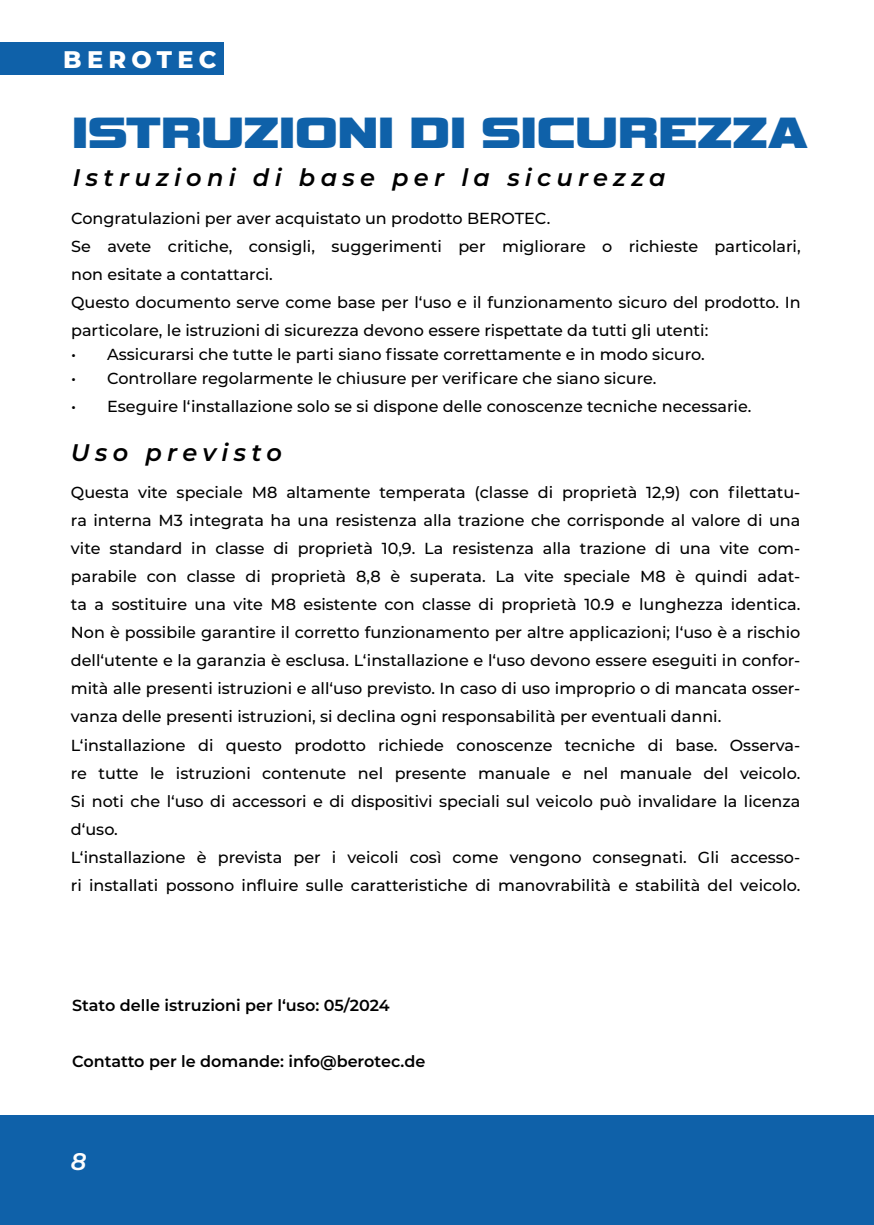
<style>
.page{position:relative;width:874px;height:1225px;background:#fff}
.page>*{position:absolute;margin:0;border:0;box-sizing:border-box;transform-origin:0 0}
.t1{font:700 46px "Vipnagorgialla Rg";color:#0f61a9}
.t2{font:italic 600 24px "Montserrat";letter-spacing:.22em;color:#000}
.t3{font:800 24px "Montserrat";letter-spacing:.22em;color:#fff}
.t4{font:italic 600 24px "Montserrat";color:#fdfdfd}
.t5{font:500 16px/28px "Montserrat";color:#000}
.t6{font:600 16px "Montserrat";color:#000}
</style>
<div class="page">
<div style="left:0;top:1115px;width:873px;height:110px;background:#0f61a9"></div>
<div style="left:0;top:43px;width:223px;height:32px;background:#0f61a9"></div>
<h2 class="t3" style="left:63px;top:41px;width:155px">BEROTEC</h2>
<h1 class="t1" style="left:72px;top:95px;width:737px">ISTRUZIONI DI SICUREZZA</h1>
<h2 class="t2" style="left:73px;top:161px;width:594px">Istruzioni di base per la sicurezza</h2>
<p class="t5" style="left:71px;top:203px;width:730px">Congratulazioni per aver acquistato un prodotto BEROTEC.<br>Se avete critiche, consigli, suggerimenti per migliorare o richieste particolari, non esitate a contattarci.<br>Questo documento serve come base per l‘uso e il funzionamento sicuro del prodotto. In particolare, le istruzioni di sicurezza devono essere rispettate da tutti gli utenti:</p>
<p class="t5" style="left:71px;top:339px;width:634px">• Assicurarsi che tutte le parti siano fissate correttamente e in modo sicuro.</p>
<p class="t5" style="left:71px;top:363px;width:586px">• Controllare regolarmente le chiusure per verificare che siano sicure.</p>
<p class="t5" style="left:71px;top:391px;width:681px">• Eseguire l‘installazione solo se si dispone delle conoscenze tecniche necessarie.</p>
<h2 class="t2" style="left:71px;top:435px;width:212px">Uso previsto</h2>
<p class="t5" style="left:71px;top:478px;width:730px">Questa vite speciale M8 altamente temperata (classe di proprietà 12,9) con filettatu&shy;ra interna M3 integrata ha una resistenza alla trazione che corrisponde al valore di una vite standard in classe di proprietà 10,9. La resistenza alla trazione di una vite com&shy;parabile con classe di proprietà 8,8 è superata. La vite speciale M8 è quindi adat&shy;ta a sostituire una vite M8 esistente con classe di proprietà 10.9 e lunghezza identica.<br>Non è possibile garantire il corretto funzionamento per altre applicazioni; l‘uso è a rischio dell‘utente e la garanzia è esclusa. L‘installazione e l‘uso devono essere eseguiti in confor&shy;mità alle presenti istruzioni e all‘uso previsto. In caso di uso improprio o di mancata osser&shy;vanza delle presenti istruzioni, si declina ogni responsabilità per eventuali danni.<br>L‘installazione di questo prodotto richiede conoscenze tecniche di base. Osserva&shy;re tutte le istruzioni contenute nel presente manuale e nel manuale del veicolo.<br>Si noti che l‘uso di accessori e di dispositivi speciali sul veicolo può invalidare la licenza d‘uso.<br>L‘installazione è prevista per i veicoli così come vengono consegnati. Gli accesso&shy;ri installati possono influire sulle caratteristiche di manovrabilità e stabilità del veicolo.</p>
<p class="t6" style="left:72px;top:993px;width:319px">Stato delle istruzioni per l‘uso: 05/2024</p>
<p class="t6" style="left:72px;top:1049px;width:354px">Contatto per le domande: info@berotec.de</p>
<h2 class="t4" style="left:71px;top:1144px;width:17px">8</h2>
</div>
